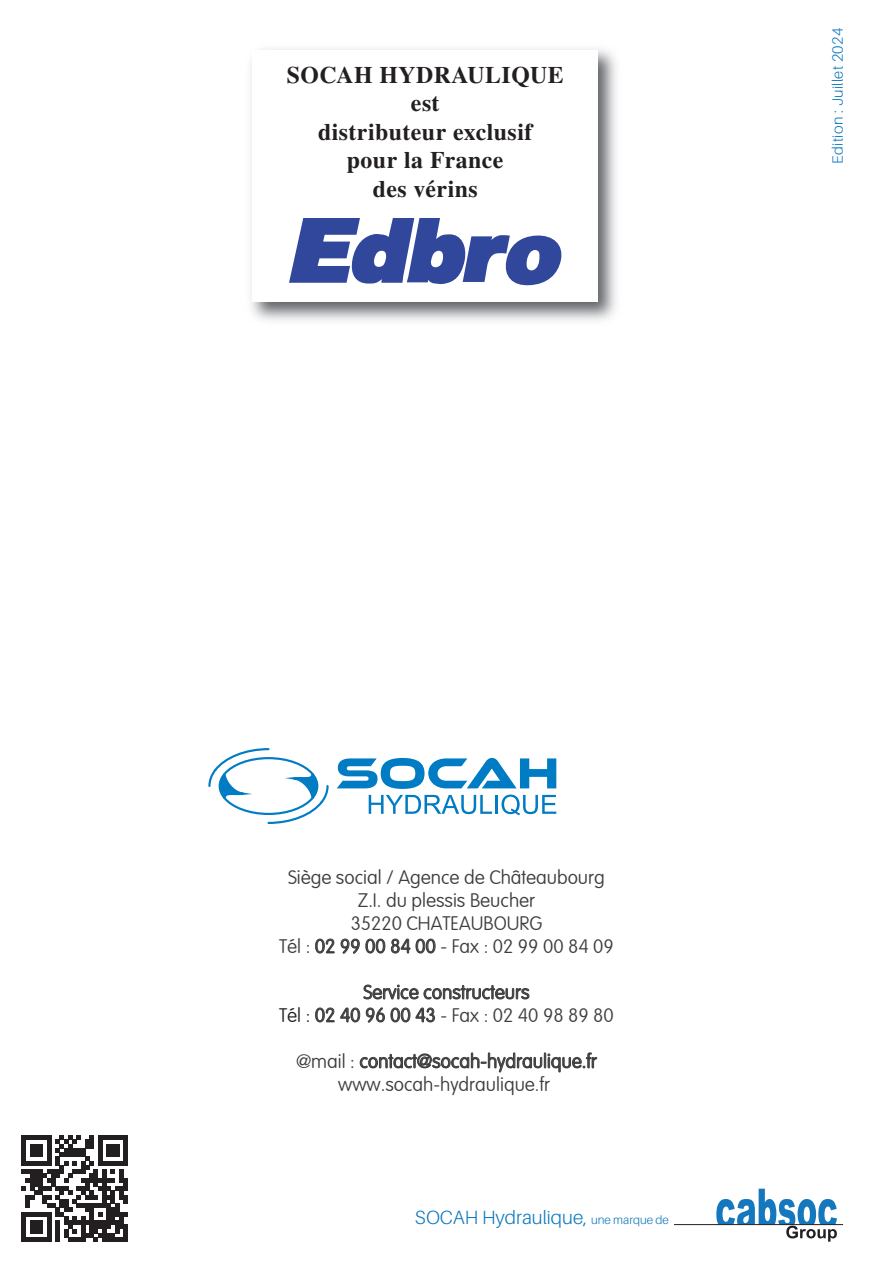
<style>
.page{position:relative;width:893px;height:1263px;background:#fff}
.page>*{position:absolute;margin:0;border:0;box-sizing:border-box;transform-origin:0 0}
.t1{font:700 23.7px/28.5px "STIX General";letter-spacing:.02em;color:#231f20;text-align:center}
.t2{font:100 19.2px/23px "VAG Rounded Light S Si";color:#3e3e3f;text-align:center}
.t3{font:300 19.2px "Aileron";color:#0d78bd}
.t4{font:300 14.85px "Aileron";letter-spacing:.025em;color:#0d78bd}
.s1{color:#231f20}
.s2{font-size:11.85px}
</style>
<div class="page">
<svg style="left:315px;top:938px;width:70px;height:16px"></svg>
<svg style="left:391px;top:938px;width:45px;height:16px"></svg>
<svg style="left:363px;top:984px;width:167px;height:16px"></svg>
<svg style="left:315px;top:1007px;width:45px;height:16px"></svg>
<svg style="left:366px;top:1007px;width:69px;height:16px"></svg>
<svg style="left:360px;top:1052px;width:238px;height:21px"></svg>
<svg style="left:21px;top:1135px;width:107px;height:107px"></svg>
<svg style="left:710px;top:1188px;width:127px;height:54px"></svg>
<hr style="left:674px;top:1224px;width:169px;height:1px;background:#231f20">
<img style="left:251px;top:49px;width:365px;height:272px">
<div style="left:252px;top:51px;width:346px;height:251px;background:#fff"></div>
<svg style="left:208px;top:748px;width:121px;height:76px"></svg>
<svg style="left:337px;top:758px;width:219px;height:57px"></svg>
<svg style="left:289px;top:218px;width:273px;height:68px"></svg>
<p class="t1" style="left:287px;top:61px;width:279px">SOCAH HYDRAULIQUE est<br>distributeur exclusif<br>pour la France<br>des vérins</p>
<p class="t4" style="left:830px;top:164px;width:138px;rotate:-90deg">Edition : Juillet 2024</p>
<p class="t2" style="left:279px;top:866px;width:336px">Siège social / Agence de Châteaubourg<br>Z.I. du plessis Beucher<br>35220 CHATEAUBOURG<br>Tél : 02 99 00 84 00 - Fax : 02 99 00 84 09</p>
<p class="t2" style="left:279px;top:980px;width:336px">Service constructeurs<br><span class="s1">Tél :</span> 02 40 96 00 43 - Fax : 02 40 98 89 80</p>
<p class="t2" style="left:296px;top:1049px;width:302px">@mail : contact@socah-hydraulique.fr www.socah-hydraulique.fr</p>
<p class="t3" style="left:415px;top:1206px;width:255px">SOCAH Hydraulique, <span class="s2">une marque de</span></p>
</div>
